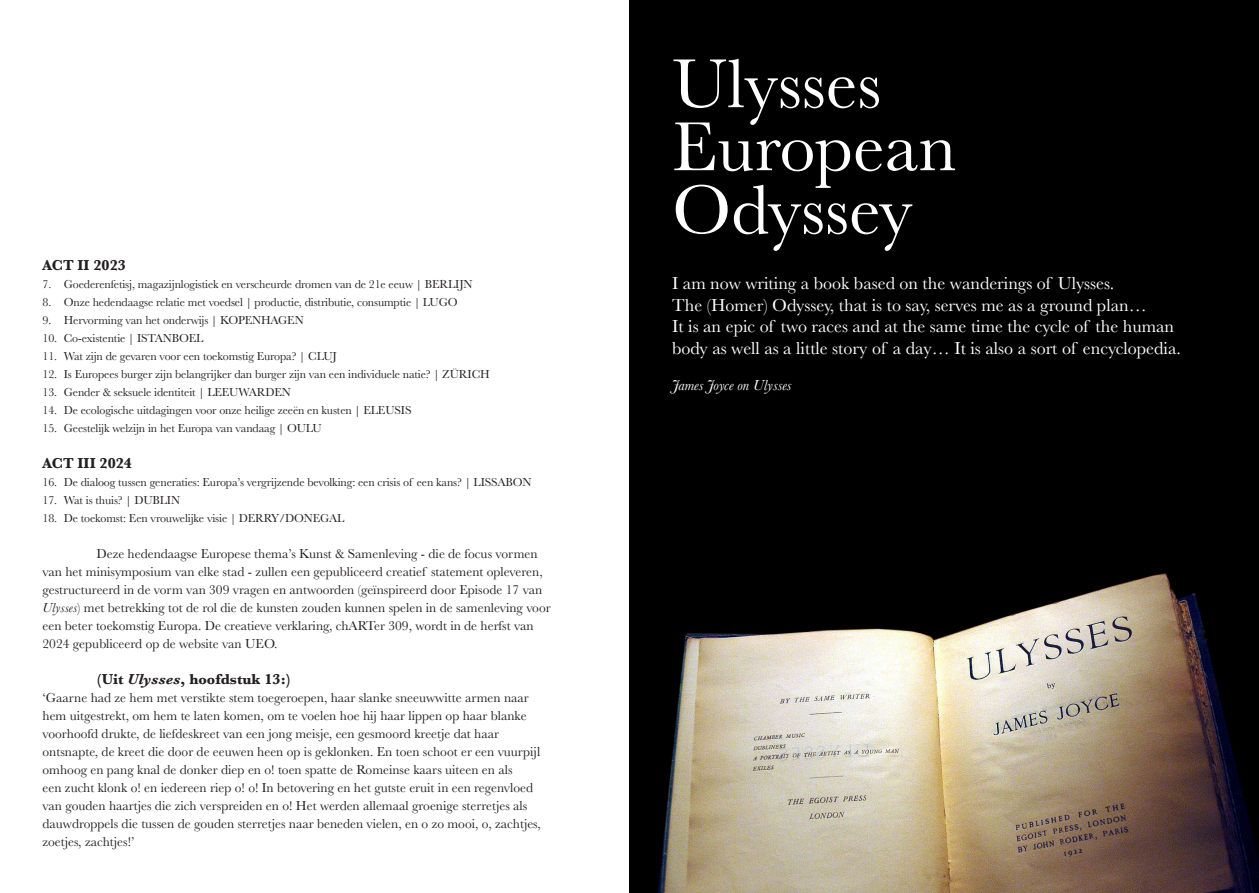
<style>
.page{position:relative;width:1259px;height:893px;background:#fff}
.page>*{position:absolute;margin:0;border:0;box-sizing:border-box;transform-origin:0 0}
.t1{font:72px "Baskerville";color:#fff}
.t2{font:18px/21.6px "Baskerville";color:#fff}
.t3{font:700 15px "Baskerville";color:#231f20}
.t4{font:italic 15px "Baskerville";color:#fff}
.t5{font:13.5px/18px "Baskerville";color:#231f20}
.t6{font:12px "Baskerville";letter-spacing:-.01em;color:#231f20}
.s1{font-style:italic}
</style>
<div class="page">
<img style="left:629px;top:0;width:630px;height:893px">
<p class="t3" style="left:43px;top:255px;width:85px">ACT II 2023</p>
<p class="t6" style="left:43px;top:276px;width:431px">7. Goederenfetisj, magazijnlogistiek en verscheurde dromen van de 21e eeuw | BERLIJN</p>
<p class="t6" style="left:43px;top:294px;width:417px">8. Onze hedendaagse relatie met voedsel | productie, distributie, consumptie | LUGO</p>
<p class="t6" style="left:43px;top:312px;width:263px">9. Hervorming van het onderwijs | KOPENHAGEN</p>
<p class="t6" style="left:43px;top:330px;width:162px">10. Co-existentie | ISTANBOEL</p>
<p class="t6" style="left:43px;top:348px;width:296px">11. Wat zijn de gevaren voor een toekomstig Europa? | CLUJ</p>
<p class="t6" style="left:43px;top:366px;width:449px">12. Is Europees burger zijn belangrijker dan burger zijn van een individuele natie? | ZÜRICH</p>
<p class="t6" style="left:43px;top:384px;width:250px">13. Gender &amp; seksuele identiteit | LEEUWARDEN</p>
<p class="t6" style="left:43px;top:402px;width:370px">14. De ecologische uitdagingen voor onze heilige zeeën en kusten | ELEUSIS</p>
<p class="t6" style="left:43px;top:420px;width:281px">15. Geestelijk welzijn in het Europa van vandaag | OULU</p>
<p class="t3" style="left:43px;top:453px;width:91px">ACT III 2024</p>
<p class="t6" style="left:43px;top:474px;width:490px">16. De dialoog tussen generaties: Europa’s vergrijzende bevolking: een crisis of een kans? | LISSABON</p>
<p class="t6" style="left:43px;top:492px;width:139px">17. Wat is thuis? | DUBLIN</p>
<p class="t6" style="left:43px;top:510px;width:303px">18. De toekomst: Een vrouwelijke visie | DERRY/DONEGAL</p>
<p class="t5" style="left:43px;top:545px;width:510px;text-indent:54px">Deze hedendaagse Europese thema’s Kunst &amp; Samenleving - die de focus vormen van het minisymposium van elke stad - zullen een gepubliceerd creatief statement opleveren, gestructureerd in de vorm van 309 vragen en antwoorden (geïnspireerd door Episode 17 van <span class="s1">Ulysses</span>) met betrekking tot de rol die de kunsten zouden kunnen spelen in de samenleving voor een beter toekomstig Europa. De creatieve verklaring, chARTer 309, wordt in de herfst van 2024 gepubliceerd op de website van UEO.</p>
<p class="t3" style="left:97px;top:669px;width:196px">(Uit <span class="s1">Ulysses</span>, hoofdstuk 13:)</p>
<p class="t5" style="left:43px;top:689px;width:500px">‘Gaarne had ze hem met verstikte stem toegeroepen, haar slanke sneeuwwitte armen naar hem uitgestrekt, om hem te laten komen, om te voelen hoe hij haar lippen op haar blanke voorhoofd drukte, de liefdeskreet van een jong meisje, een gesmoord kreetje dat haar ontsnapte, de kreet die door de eeuwen heen op is geklonken. En toen schoot er een vuurpijl omhoog en pang knal de donker diep en o! toen spatte de Romeinse kaars uiteen en als<br>een zucht klonk o! en iedereen riep o! o! In betovering en het gutste eruit in een regenvloed van gouden haartjes die zich verspreiden en o! Het werden allemaal groenige sterretjes als dauwdroppels die tussen de gouden sterretjes naar beneden vielen, en o zo mooi, o, zachtjes, zoetjes, zachtjes!’</p>
<p class="t1" style="left:672px;top:38px;width:211px">Ulysses</p>
<p class="t1" style="left:672px;top:101px;width:286px">European</p>
<p class="t1" style="left:672px;top:164px;width:242px">Odyssey</p>
<p class="t2" style="left:672px;top:273px;width:444px">I am now writing a book based on the wanderings of Ulysses.</p>
<p class="t2" style="left:672px;top:294px;width:476px">The (Homer) Odyssey, that is to say, serves me as a ground plan…</p>
<p class="t2" style="left:672px;top:316px;width:510px">It is an epic of two races and at the same time the cycle of the human body as well as a little story of a day… It is also a sort of encyclopedia.</p>
<p class="t4" style="left:672px;top:375px;width:121px">James Joyce on Ulysses</p>
</div>
